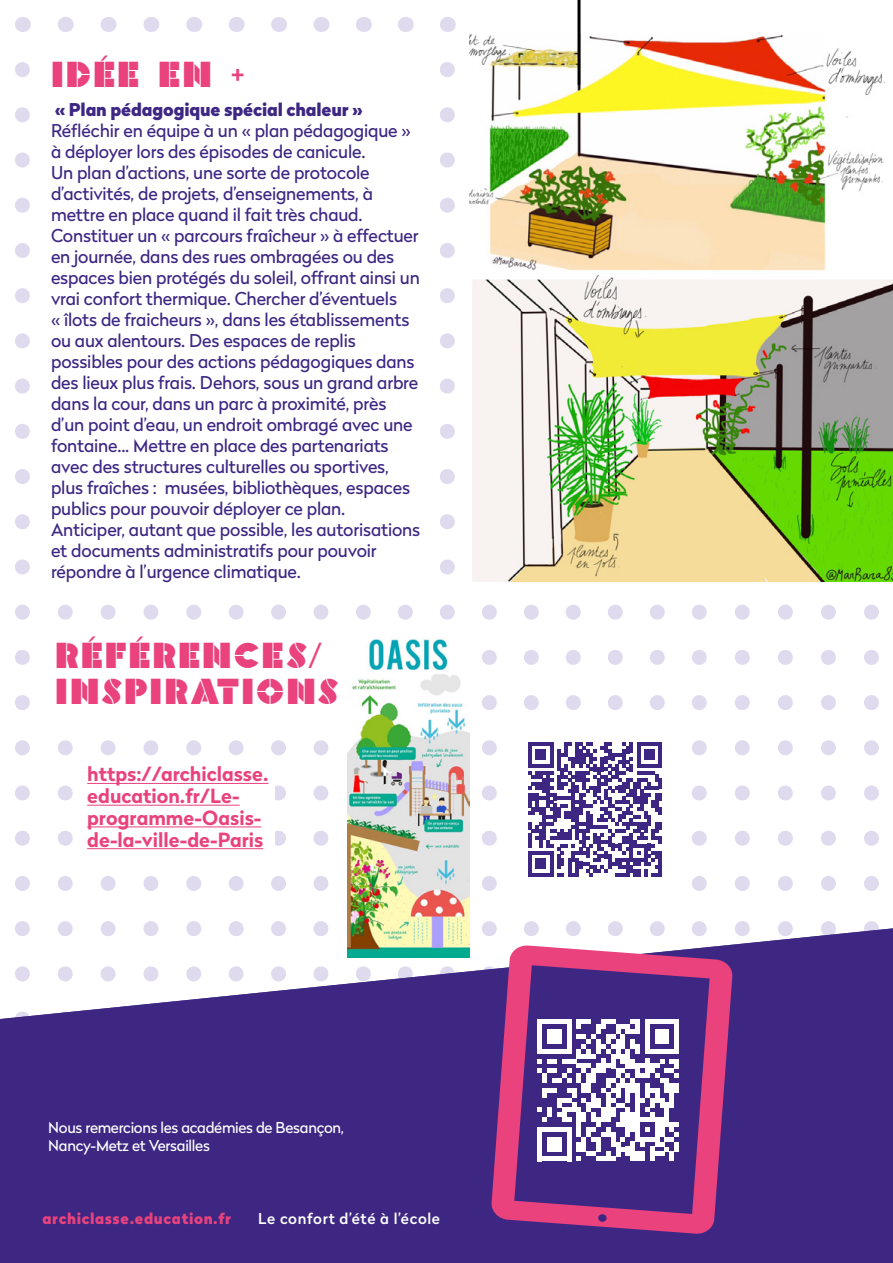
<style>
.page{position:relative;width:893px;height:1263px;background:#fff}
.page>*{position:absolute;margin:0;border:0;box-sizing:border-box;transform-origin:0 0}
.t1{font:33px/36px "Raider Stencil JNL";letter-spacing:.06em;color:#e9427d}
.t2{font:700 19.5px/21.8px "Radikal";color:#e9427d}
.t3{font:17.7px/21px "Radikal";letter-spacing:-.01em;color:#3d2783}
.t4{font:900 17.7px "Radikal";letter-spacing:-.01em;color:#3d2783}
.t5{font:15px/18px "Radikal";letter-spacing:-.02em;color:#fff}
.t6{font:900 15px "Radikal";letter-spacing:.04em;color:#e9427d}
.t7{font:500 15px "Radikal";letter-spacing:.04em;color:#fff}
</style>
<div class="page">
<svg style="left:15px;top:70px;width:15px;height:821px"></svg>
<svg style="left:22px;top:17px;width:1px;height:15px"></svg>
<svg style="left:58px;top:604px;width:15px;height:287px"></svg>
<svg style="left:65px;top:17px;width:1px;height:15px"></svg>
<svg style="left:229px;top:604px;width:15px;height:287px"></svg>
<svg style="left:236px;top:17px;width:1px;height:15px"></svg>
<svg style="left:398px;top:604px;width:15px;height:16px"></svg>
<svg style="left:405px;top:17px;width:1px;height:15px"></svg>
<svg style="left:735px;top:581px;width:15px;height:310px"></svg>
<svg style="left:101px;top:604px;width:15px;height:287px"></svg>
<svg style="left:108px;top:17px;width:1px;height:15px"></svg>
<svg style="left:271px;top:604px;width:15px;height:287px"></svg>
<svg style="left:279px;top:17px;width:1px;height:15px"></svg>
<svg style="left:440px;top:70px;width:15px;height:550px"></svg>
<svg style="left:447px;top:17px;width:1px;height:15px"></svg>
<svg style="left:778px;top:581px;width:15px;height:310px"></svg>
<svg style="left:143px;top:604px;width:15px;height:287px"></svg>
<svg style="left:151px;top:17px;width:1px;height:15px"></svg>
<svg style="left:313px;top:604px;width:15px;height:287px"></svg>
<svg style="left:321px;top:17px;width:1px;height:15px"></svg>
<svg style="left:482px;top:581px;width:15px;height:310px"></svg>
<svg style="left:821px;top:581px;width:15px;height:310px"></svg>
<svg style="left:186px;top:604px;width:15px;height:287px"></svg>
<svg style="left:194px;top:17px;width:1px;height:15px"></svg>
<svg style="left:356px;top:604px;width:15px;height:16px"></svg>
<svg style="left:363px;top:17px;width:1px;height:15px"></svg>
<svg style="left:692px;top:581px;width:15px;height:310px"></svg>
<svg style="left:864px;top:581px;width:15px;height:310px"></svg>
<img style="left:347px;top:639px;width:122px;height:282px">
<svg style="left:0;top:921px;width:893px;height:342px;background:#5c4a96"></svg>
<svg style="left:491px;top:945px;width:242px;height:289px;background:#973982"></svg>
<div style="left:87px;top:767px;width:188px;height:85px;background:#fff"></div>
<hr style="left:87px;top:783px;width:181px;height:1px;background:#e9427d">
<hr style="left:87px;top:805px;width:153px;height:1px;background:#e9427d">
<hr style="left:87px;top:826px;width:174px;height:1px;background:#e9427d">
<hr style="left:87px;top:848px;width:176px;height:1px;background:#e9427d">
<img style="left:472px;top:279px;width:421px;height:302px">
<img style="left:469px;top:0;width:416px;height:271px">
<svg style="left:524px;top:70px;width:155px;height:1148px"></svg>
<div style="left:674px;top:1142px;width:5px;height:9px;background:#fff"></div>
<div style="left:51px;top:638px;width:293px;height:78px;background:#fff"></div>
<h1 class="t1" style="left:51px;top:56px;width:195px">IDÉE EN +</h1>
<p class="t4" style="left:55px;top:97px;width:310px">« Plan pédagogique spécial chaleur »</p>
<p class="t3" style="left:51px;top:119px;width:371px">Réfléchir en équipe à un « plan pédagogique » à déployer lors des épisodes de canicule.<br>Un plan d’actions, une sorte de protocole d’activités, de projets, d’enseignements, à mettre en place quand il fait très chaud.<br>Constituer un « parcours fraîcheur » à effectuer en journée, dans des rues ombragées ou des espaces bien protégés du soleil, offrant ainsi un vrai confort thermique. Chercher d’éventuels<br>« îlots de fraicheurs », dans les établissements ou aux alentours. Des espaces de replis possibles pour des actions pédagogiques dans des lieux plus frais. Dehors, sous un grand arbre dans la cour, dans un parc à proximité, près d’un point d’eau, un endroit ombragé avec une fontaine... Mettre en place des partenariats avec des structures culturelles ou sportives, plus fraîches : musées, bibliothèques, espaces publics pour pouvoir déployer ce plan.<br>Anticiper, autant que possible, les autorisations et documents administratifs pour pouvoir répondre à l’urgence climatique.</p>
<h1 class="t1" style="left:55px;top:637px;width:285px">RÉFÉRENCES/<br>INSPIRATIONS</h1>
<p class="t2" style="left:87px;top:762px;width:183px">https://archiclasse. education.fr/Le&shy;programme-Oasis&shy;de-la-ville-de-Paris</p>
<p class="t5" style="left:48px;top:1117px;width:297px">Nous remercions les académies de Besançon,<br>Nancy-Metz et Versailles</p>
<p class="t6" style="left:43px;top:1207px;width:190px">archiclasse.education.fr</p>
<p class="t7" style="left:258px;top:1207px;width:183px">Le confort d’été à l’école</p>
</div>
